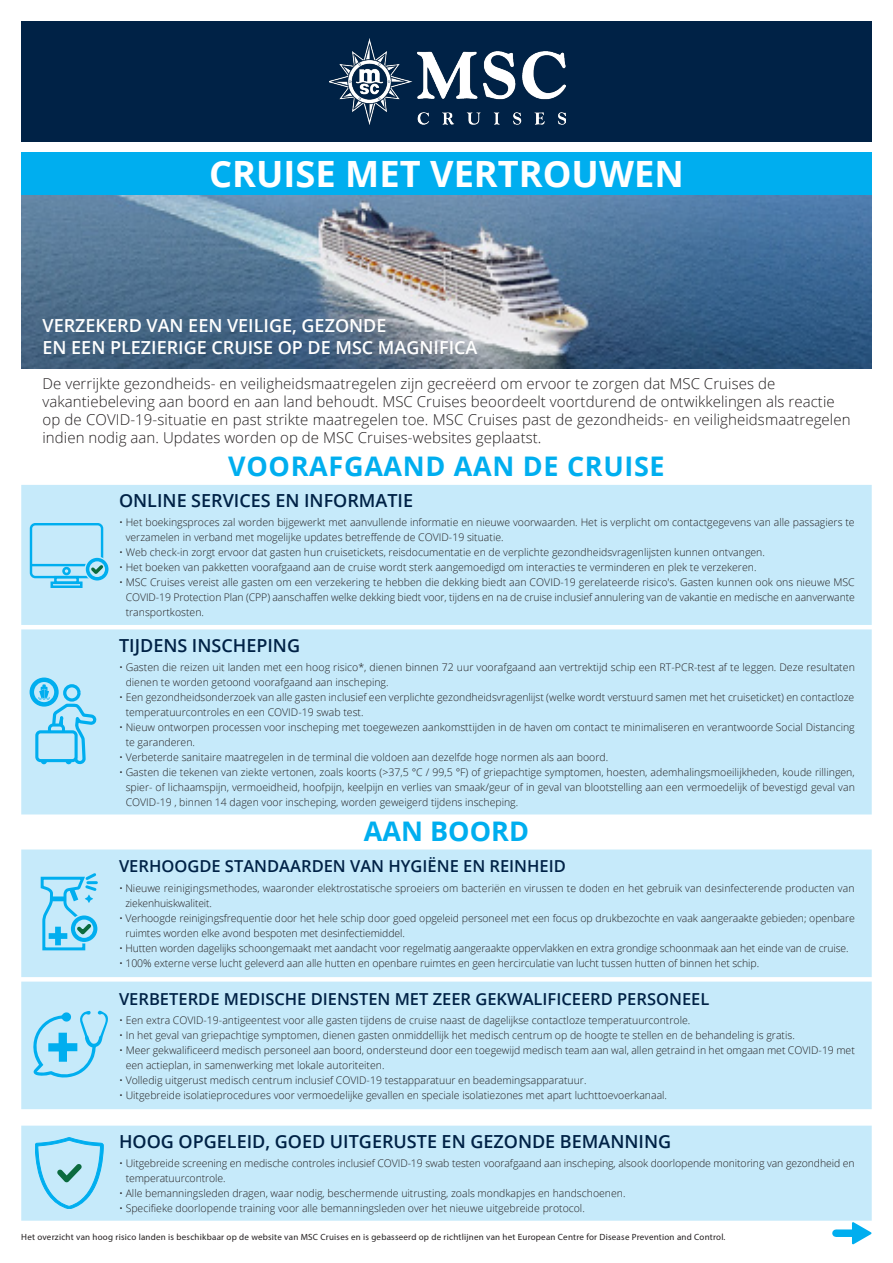
<style>
.page{position:relative;width:893px;height:1263px;background:#fff}
.page>*{position:absolute;margin:0;border:0;box-sizing:border-box;transform-origin:0 0}
.HEAD{font:700 36.3px "Open Sans";color:#fff}
.HEAD-2{font:700 27px "Open Sans";letter-spacing:.025em;color:#00aeef}
.HEAD-3{font:700 27px "Open Sans";color:#00aeef}
.t1{font:600 18px "Open Sans";color:#002246}
.t2{font:600 18px "Open Sans";color:#fff}
.t3{font:600 16.5px "Open Sans";color:#002246}
.t4{font:300 15px/18px "Open Sans";letter-spacing:.005em;color:#231f20}
.t5{font:300 10.5px/15px "Open Sans";color:#231f20}
.t6{font:9px "Myriad Pro";letter-spacing:.025em;color:#231f20}
</style>
<div class="page">
<svg style="left:21px;top:814px;width:851px;height:296px"></svg>
<div style="left:21px;top:849px;width:851px;height:260px;background:#c6eafa"></div>
<svg style="left:39px;top:872px;width:60px;height:79px;background:#8bd7f4"></svg>
<svg style="left:31px;top:1011px;width:77px;height:67px;background:#98dcf7"></svg>
<div style="left:21px;top:485px;width:851px;height:329px;background:#c6eafa"></div>
<div style="left:30px;top:523px;width:73px;height:55px;border:2px solid #00aeef;border-radius:4px"></div>
<div style="left:54px;top:576px;width:25px;height:8px;border:3px solid #00aeef"></div>
<hr style="left:31px;top:564px;width:71px;height:2px;background:#00aeef">
<div style="left:62px;top:567px;width:9px;height:8px;border:3px solid #00aeef;border-radius:50%"></div>
<div style="left:51px;top:581px;width:32px;height:7px;border:3px solid #00aeef"></div>
<svg style="left:85px;top:556px;width:25px;height:26px"></svg>
<svg style="left:86px;top:558px;width:22px;height:22px"></svg>
<svg style="left:30px;top:677px;width:68px;height:88px;background:#95dbf7"></svg>
<div style="left:37px;top:732px;width:39px;height:29px;background:#c6eafa;border-radius:4px"></div>
<div style="left:35px;top:730px;width:43px;height:32px;border:3px solid #00aeef;border-radius:4px"></div>
<img style="left:21px;top:194px;width:851px;height:175px">
<div style="left:21px;top:21px;width:851px;height:121px;background:#002246"></div>
<div style="left:21px;top:152px;width:851px;height:42px;background:#00aeef"></div>
<div style="left:836px;top:1229px;width:22px;height:8px;background:#00aeef"></div>
<svg style="left:852px;top:1222px;width:20px;height:22px"></svg>
<div style="left:21px;top:1125px;width:851px;height:96px;background:#c6eafa"></div>
<svg style="left:35px;top:1137px;width:68px;height:72px;background:#9fdbf1"></svg>
<img style="left:329px;top:39px;width:237px;height:85px">
<p class="HEAD" style="left:209px;top:148px;width:476px">CRUISE MET VERTROUWEN</p>
<p class="t2" style="left:43px;top:313px;width:345px">VERZEKERD VAN EEN VEILIGE, GEZONDE</p>
<p class="t2" style="left:43px;top:335px;width:436px">EN EEN PLEZIERIGE CRUISE OP DE MSC MAGNIFICA</p>
<p class="t4" style="left:43px;top:374px;width:734px">De verrijkte gezondheids- en veiligheidsmaatregelen zijn gecreëerd om ervoor te zorgen dat MSC Cruises de</p>
<p class="t4" style="left:43px;top:392px;width:794px">vakantiebeleving aan boord en aan land behoudt. MSC Cruises beoordeelt voortdurend de ontwikkelingen als reactie</p>
<p class="t4" style="left:43px;top:410px;width:809px">op de COVID-19-situatie en past strikte maatregelen toe. MSC Cruises past de gezondheids- en veiligheidsmaatregelen indien nodig aan. Updates worden op de MSC Cruises-websites geplaatst.</p>
<p class="HEAD-2" style="left:228px;top:447px;width:438px">VOORAFGAAND AAN DE CRUISE</p>
<p class="t1" style="left:119px;top:488px;width:296px">ONLINE SERVICES EN INFORMATIE</p>
<p class="t5" style="left:126px;top:515px;width:731px;text-indent:-7px">• Het boekingsproces zal worden bijgewerkt met aanvullende informatie en nieuwe voorwaarden. Het is verplicht om contactgegevens van alle passagiers te verzamelen in verband met mogelijke updates betreffende de COVID-19 situatie.</p>
<p class="t5" style="left:119px;top:545px;width:647px">• Web check-in zorgt ervoor dat gasten hun cruisetickets, reisdocumentatie en de verplichte gezondheidsvragenlijsten kunnen ontvangen.</p>
<p class="t5" style="left:119px;top:560px;width:639px">• Het boeken van pakketten voorafgaand aan de cruise wordt sterk aangemoedigd om interacties te verminderen en plek te verzekeren.</p>
<p class="t5" style="left:126px;top:575px;width:731px;text-align:justify;text-indent:-7px">• MSC Cruises vereist alle gasten om een verzekering te hebben die dekking biedt aan COVID-19 gerelateerde risico's. Gasten kunnen ook ons nieuwe MSC COVID-19 Protection Plan (CPP) aanschaffen welke dekking biedt voor, tijdens en na de cruise inclusief annulering van de vakantie en medische en aanverwante transportkosten.</p>
<p class="t1" style="left:119px;top:633px;width:183px">TIJDENS INSCHEPING</p>
<p class="t5" style="left:126px;top:659px;width:731px;text-indent:-7px">• Gasten die reizen uit landen met een hoog risico*, dienen binnen 72 uur voorafgaand aan vertrektijd schip een RT-PCR-test af te leggen. Deze resultaten dienen te worden getoond voorafgaand aan inscheping.</p>
<p class="t5" style="left:126px;top:689px;width:730px;text-indent:-7px">• Een gezondheidsonderzoek van alle gasten inclusief een verplichte gezondheidsvragenlijst (welke wordt verstuurd samen met het cruiseticket) en contactloze temperatuurcontroles en een COVID-19 swab test.</p>
<p class="t5" style="left:126px;top:719px;width:731px;text-indent:-7px">• Nieuw ontworpen processen voor inscheping met toegewezen aankomsttijden in de haven om contact te minimaliseren en verantwoorde Social Distancing te garanderen.</p>
<p class="t5" style="left:119px;top:749px;width:491px">• Verbeterde sanitaire maatregelen in de terminal die voldoen aan dezelfde hoge normen als aan boord.</p>
<p class="t5" style="left:126px;top:764px;width:731px;text-align:justify;text-indent:-7px">• Gasten die tekenen van ziekte vertonen, zoals koorts (&gt;37,5 °C / 99,5 °F) of griepachtige symptomen, hoesten, ademhalingsmoeilijkheden, koude rillingen, spier- of lichaamspijn, vermoeidheid, hoofpijn, keelpijn en verlies van smaak/geur of in geval van blootstelling aan een vermoedelijk of bevestigd geval van COVID-19 , binnen 14 dagen voor inscheping, worden geweigerd tijdens inscheping.</p>
<p class="HEAD-3" style="left:364px;top:812px;width:167px">AAN BOORD</p>
<p class="t3" style="left:119px;top:855px;width:448px">VERHOOGDE STANDAARDEN VAN HYGIËNE EN REINHEID</p>
<p class="t5" style="left:125px;top:880px;width:731px;text-indent:-6px">• Nieuwe reinigingsmethodes, waaronder elektrostatische sproeiers om bacteriën en virussen te doden en het gebruik van desinfecterende producten van ziekenhuiskwaliteit.</p>
<p class="t5" style="left:125px;top:910px;width:731px;text-indent:-6px">• Verhoogde reinigingsfrequentie door het hele schip door goed opgeleid personeel met een focus op drukbezochte en vaak aangeraakte gebieden; openbare ruimtes worden elke avond bespoten met desinfectiemiddel.</p>
<p class="t5" style="left:119px;top:940px;width:731px">• Hutten worden dagelijks schoongemaakt met aandacht voor regelmatig aangeraakte oppervlakken en extra grondige schoonmaak aan het einde van de cruise.</p>
<p class="t5" style="left:119px;top:955px;width:642px">• 100% externe verse lucht geleverd aan alle hutten en openbare ruimtes en geen hercirculatie van lucht tussen hutten of binnen het schip.</p>
<p class="t3" style="left:119px;top:987px;width:592px">VERBETERDE MEDISCHE DIENSTEN MET ZEER GEKWALIFICEERD PERSONEEL</p>
<p class="t5" style="left:119px;top:1012px;width:573px">• Een extra COVID-19-antigeentest voor alle gasten tijdens de cruise naast de dagelijkse contactloze temperatuurcontrole.</p>
<p class="t5" style="left:119px;top:1027px;width:677px">• In het geval van griepachtige symptomen, dienen gasten onmiddellijk het medisch centrum op de hoogte te stellen en de behandeling is gratis.</p>
<p class="t5" style="left:126px;top:1042px;width:731px;text-indent:-7px">• Meer gekwalificeerd medisch personeel aan boord, ondersteund door een toegewijd medisch team aan wal, allen getraind in het omgaan met COVID-19 met een actieplan, in samenwerking met lokale autoriteiten.</p>
<p class="t5" style="left:119px;top:1072px;width:469px">• Volledig uitgerust medisch centrum inclusief COVID-19 testapparatuur en beademingsapparatuur.</p>
<p class="t5" style="left:119px;top:1087px;width:550px">• Uitgebreide isolatieprocedures voor vermoedelijke gevallen en speciale isolatiezones met apart luchttoevoerkanaal.</p>
<p class="t1" style="left:119px;top:1129px;width:554px">HOOG OPGELEID, GOED UITGERUSTE EN GEZONDE BEMANNING</p>
<p class="t5" style="left:126px;top:1155px;width:731px;text-indent:-7px">• Uitgebreide screening en medische controles inclusief COVID-19 swab testen voorafgaand aan inscheping, alsook doorlopende monitoring van gezondheid en temperatuurcontrole.</p>
<p class="t5" style="left:119px;top:1185px;width:508px">• Alle bemanningsleden dragen, waar nodig, beschermende uitrusting, zoals mondkapjes en handschoenen.</p>
<p class="t5" style="left:119px;top:1200px;width:467px">• Specifieke doorlopende training voor alle bemanningsleden over het nieuwe uitgebreide protocol.</p>
<p class="t6" style="left:21px;top:1231px;width:706px">Het overzicht van hoog risico landen is beschikbaar op de website van MSC Cruises en is gebasseerd op de richtlijnen van het European Centre for Disease Prevention and Control.</p>
</div>
